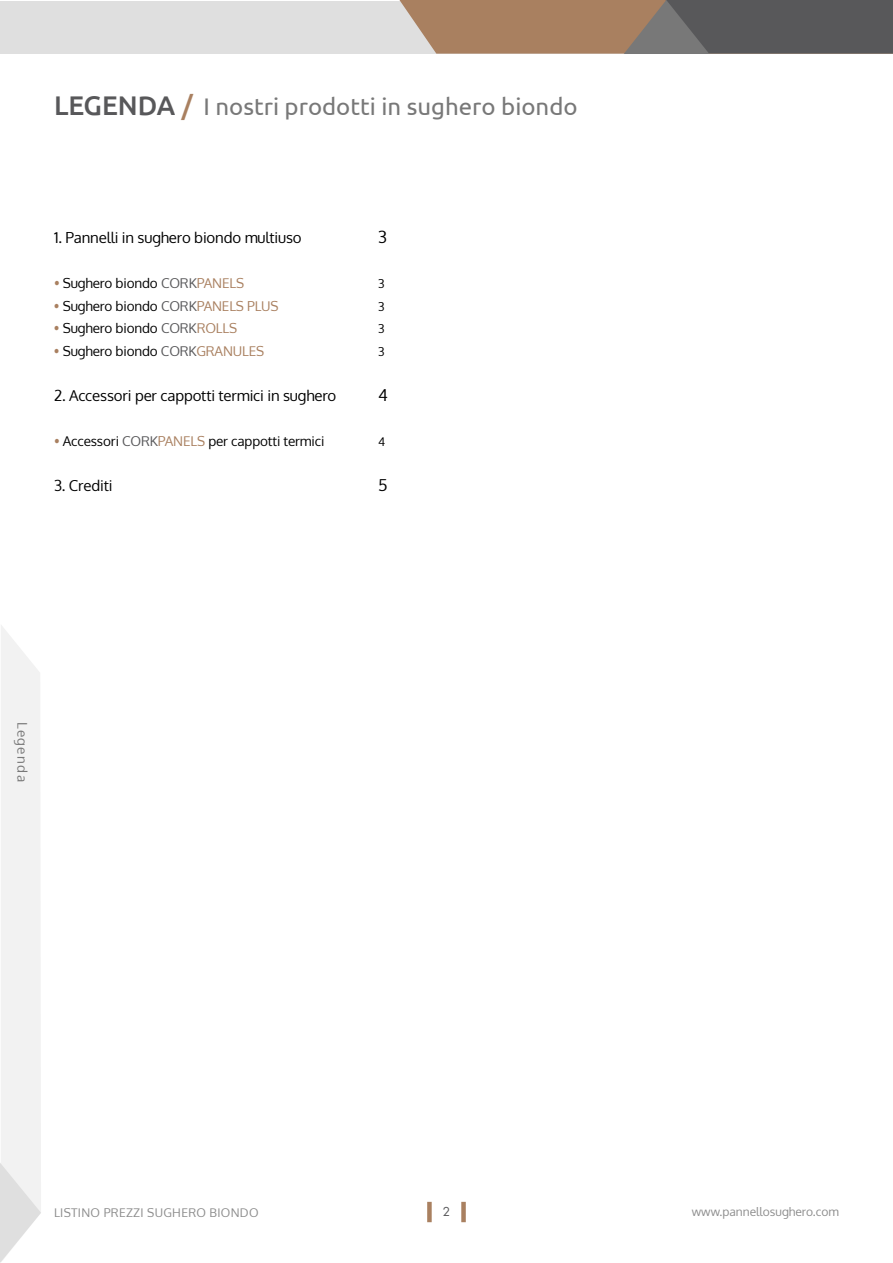
<style>
.page{position:relative;width:893px;height:1263px;background:#fff}
.page>*{position:absolute;margin:0;border:0;box-sizing:border-box;transform-origin:0 0}
.t1{font:24px "Ubuntu";color:#787878}
.t2{font:16.5px "Oxygen";color:#000}
.t3{font:15px "Oxygen";letter-spacing:-.01em;color:#000}
.t4{font:13.5px "Oxygen";letter-spacing:-.01em;color:#000}
.t5{font:13.5px "Oxygen";letter-spacing:.1em;color:#787878}
.t6{font:12px "Oxygen";letter-spacing:.025em;color:#8c8c8c}
.t7{font:12px "Oxygen";color:#8c8c8c}
.t8{font:12px/22.5px "Oxygen";color:#000;text-align:justify}
.t9{font:12px "Futura Std";color:#58585a}
.s1{font-weight:500;font-size:27px;color:#58585a}
.s2{font-weight:500;font-size:27px;color:#a98060}
.s3{color:#a98060}
.s4{color:#58585a}
</style>
<div class="page">
<div style="left:1px;top:1px;width:892px;height:53px;background:#dfdfdf"></div>
<div style="left:427px;top:1202px;width:5px;height:20px;background:#a98060"></div>
<div style="left:461px;top:1202px;width:5px;height:20px;background:#a98060"></div>
<svg style="left:0;top:625px;width:41px;height:638px"></svg>
<svg style="left:399px;top:0;width:494px;height:54px;background:#857265"></svg>
<h1 class="t1" style="left:54px;top:92px;width:525px"><span class="s1">LEGENDA</span> <span class="s2">/</span> I nostri prodotti in sughero biondo</h1>
<p class="t3" style="left:54px;top:228px;width:249px">1. Pannelli in sughero biondo multiuso</p>
<p class="t4" style="left:54px;top:274px;width:192px"><span class="s3">•</span> Sughero biondo <span class="s4">CORK</span><span class="s3">PANELS</span></p>
<p class="t4" style="left:54px;top:297px;width:226px"><span class="s3">•</span> Sughero biondo <span class="s4">CORK</span><span class="s3">PANELS PLUS</span></p>
<p class="t4" style="left:54px;top:319px;width:185px"><span class="s3">•</span> Sughero biondo <span class="s4">CORK</span><span class="s3">ROLLS</span></p>
<p class="t4" style="left:54px;top:342px;width:212px"><span class="s3">•</span> Sughero biondo <span class="s4">CORK</span><span class="s3">GRANULES</span></p>
<p class="t3" style="left:54px;top:385px;width:284px">2. Accessori per cappotti termici in sughero</p>
<p class="t4" style="left:54px;top:432px;width:272px"><span class="s3">•</span> Accessori <span class="s4">CORK</span><span class="s3">PANELS</span> per cappotti termici</p>
<p class="t3" style="left:54px;top:475px;width:60px">3. Crediti</p>
<p class="t2" style="left:378px;top:226px;width:10px">3</p>
<p class="t8" style="left:378px;top:273px;width:8px">3<br>3<br>3<br>3</p>
<p class="t2" style="left:378px;top:383px;width:11px">4</p>
<p class="t8" style="left:378px;top:430px;width:9px">4</p>
<p class="t2" style="left:378px;top:473px;width:11px">5</p>
<p class="t5" style="left:32px;top:721px;width:62px;rotate:90deg">Legenda</p>
<p class="t6" style="left:54px;top:1205px;width:206px">LISTINO PREZZI SUGHERO BIONDO</p>
<p class="t9" style="left:443px;top:1204px;width:9px">2</p>
<p class="t7" style="left:692px;top:1203px;width:149px">www.pannellosughero.com</p>
</div>
